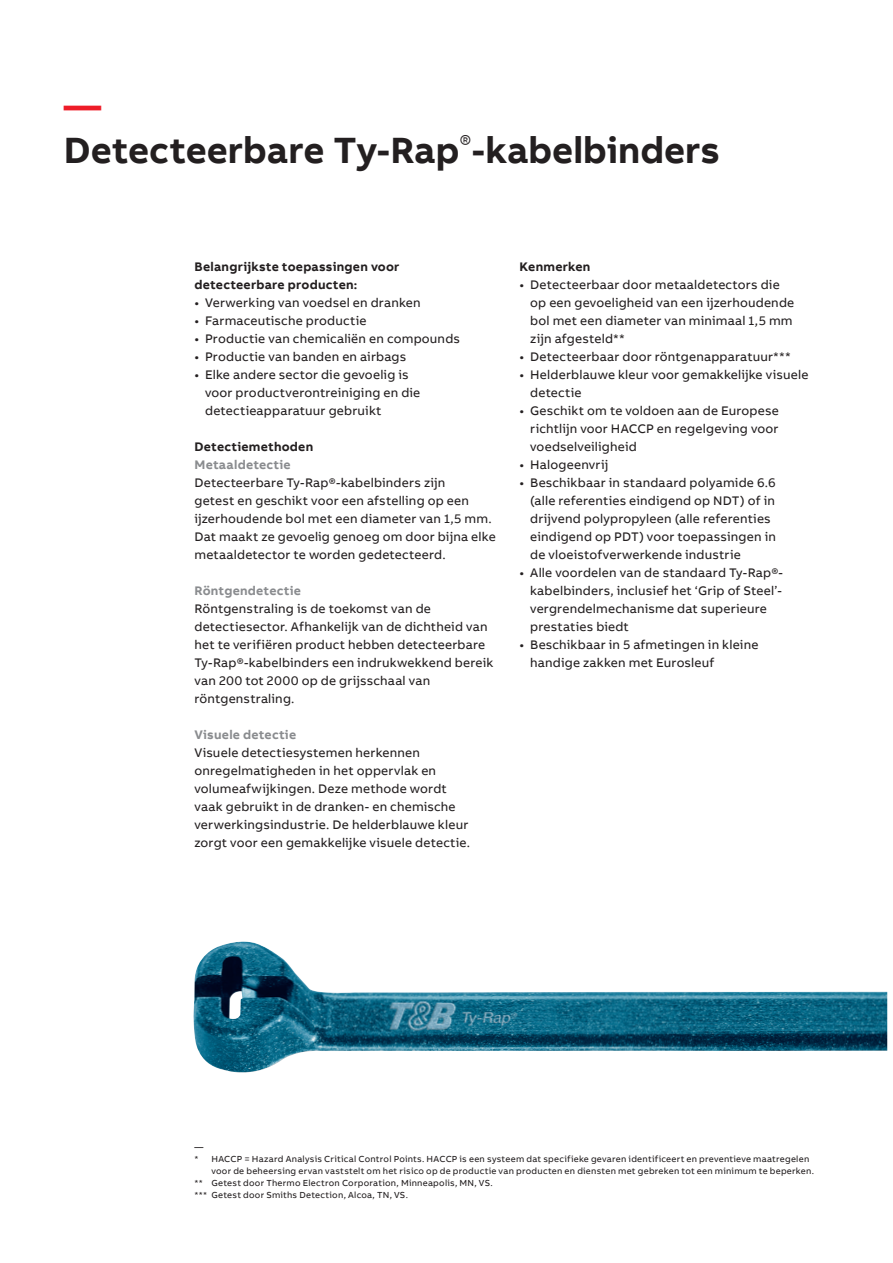
<style>
.page{position:relative;width:893px;height:1263px;background:#fff}
.page>*{position:absolute;margin:0;border:0;box-sizing:border-box;transform-origin:0 0}
.t1{font:700 37.5px/45px "AB Bvoice";color:#231f20}
.t2{font:12.75px/18px "AB Bvoice";letter-spacing:.015em;color:#231f20}
.t3{font:700 12.75px/18px "AB Bvoice";letter-spacing:.02em;color:#231f20}
.t4{font:700 12.75px "AB Bvoice";letter-spacing:.02em;color:#8a8c8f}
.t5{font:9px "AB Bvoice";letter-spacing:.025em;color:#231f20}
.s1{color:#ee1c28}
</style>
<div class="page">
<img style="left:193px;top:942px;width:694px;height:131px">
<h1 class="t1" style="left:64px;top:83px;width:658px"><span class="s1">—<br></span>Detecteerbare Ty-Rap<sup>®</sup>-kabelbinders</h1>
<p class="t3" style="left:194px;top:257px;width:207px">Belangrijkste toepassingen voor detecteerbare producten:</p>
<p class="t2" style="left:194px;top:294px;width:228px">• Verwerking van voedsel en dranken</p>
<p class="t2" style="left:194px;top:312px;width:174px">• Farmaceutische productie</p>
<p class="t2" style="left:194px;top:330px;width:267px">• Productie van chemicaliën en compounds</p>
<p class="t2" style="left:194px;top:348px;width:213px">• Productie van banden en airbags</p>
<p class="t2" style="left:205px;top:366px;width:217px;text-indent:-11px">• Elke andere sector die gevoelig is voor productverontreiniging en die detectieapparatuur gebruikt</p>
<p class="t3" style="left:194px;top:438px;width:120px">Detectiemethoden</p>
<p class="t4" style="left:194px;top:456px;width:98px">Metaaldetectie</p>
<p class="t2" style="left:194px;top:474px;width:303px">Detecteerbare Ty-Rap®-kabelbinders zijn<br>getest en geschikt voor een afstelling op een ijzerhoudende bol met een diameter van 1,5 mm.<br>Dat maakt ze gevoelig genoeg om door bijna elke metaaldetector te worden gedetecteerd.</p>
<p class="t4" style="left:194px;top:582px;width:108px">Röntgendetectie</p>
<p class="t2" style="left:194px;top:600px;width:300px">Röntgenstraling is de toekomst van de detectiesector. Afhankelijk van de dichtheid van het te verifiëren product hebben detecteerbare Ty-Rap®-kabelbinders een indrukwekkend bereik van 200 tot 2000 op de grijsschaal van röntgenstraling.</p>
<p class="t4" style="left:194px;top:726px;width:103px">Visuele detectie</p>
<p class="t2" style="left:194px;top:744px;width:277px">Visuele detectiesystemen herkennen onregelmatigheden in het oppervlak en volumeafwijkingen. Deze methode wordt vaak gebruikt in de dranken- en chemische verwerkingsindustrie. De helderblauwe kleur zorgt voor een gemakkelijke visuele detectie.</p>
<p class="t3" style="left:520px;top:258px;width:72px">Kenmerken</p>
<p class="t2" style="left:530px;top:276px;width:266px;text-indent:-11px">• Detecteerbaar door metaaldetectors die op een gevoeligheid van een ijzerhoudende bol met een diameter van minimaal 1,5 mm zijn afgesteld**</p>
<p class="t2" style="left:520px;top:348px;width:273px">• Detecteerbaar door röntgenapparatuur***</p>
<p class="t2" style="left:530px;top:366px;width:280px;text-indent:-11px">• Helderblauwe kleur voor gemakkelijke visuele detectie</p>
<p class="t2" style="left:530px;top:402px;width:250px;text-align:justify;text-indent:-11px">• Geschikt om te voldoen aan de Europese richtlijn voor HACCP en regelgeving voor voedselveiligheid</p>
<p class="t2" style="left:520px;top:456px;width:90px">• Halogeenvrij</p>
<p class="t2" style="left:530px;top:474px;width:247px;text-indent:-11px">• Beschikbaar in standaard polyamide 6.6 (alle referenties eindigend op NDT) of in drijvend polypropyleen (alle referenties eindigend op PDT) voor toepassingen in de vloeistofverwerkende industrie</p>
<p class="t2" style="left:530px;top:564px;width:254px;text-indent:-11px">• Alle voordelen van de standaard Ty-Rap®- kabelbinders, inclusief het ‘Grip of Steel’- vergrendelmechanisme dat superieure prestaties biedt</p>
<p class="t2" style="left:530px;top:636px;width:230px;text-indent:-11px">• Beschikbaar in 5 afmetingen in kleine handige zakken met Eurosleuf</p>
<p class="t5" style="left:194px;top:1141px;width:10px">—</p>
<p class="t5" style="left:194px;top:1153px;width:616px">* HACCP = Hazard Analysis Critical Control Points. HACCP is een systeem dat specifieke gevaren identificeert en preventieve maatregelen</p>
<p class="t5" style="left:211px;top:1165px;width:604px">voor de beheersing ervan vaststelt om het risico op de productie van producten en diensten met gebreken tot een minimum te beperken.</p>
<p class="t5" style="left:194px;top:1177px;width:300px">** Getest door Thermo Electron Corporation, Minneapolis, MN, VS.</p>
<p class="t5" style="left:194px;top:1189px;width:215px">*** Getest door Smiths Detection, Alcoa, TN, VS.</p>
</div>
